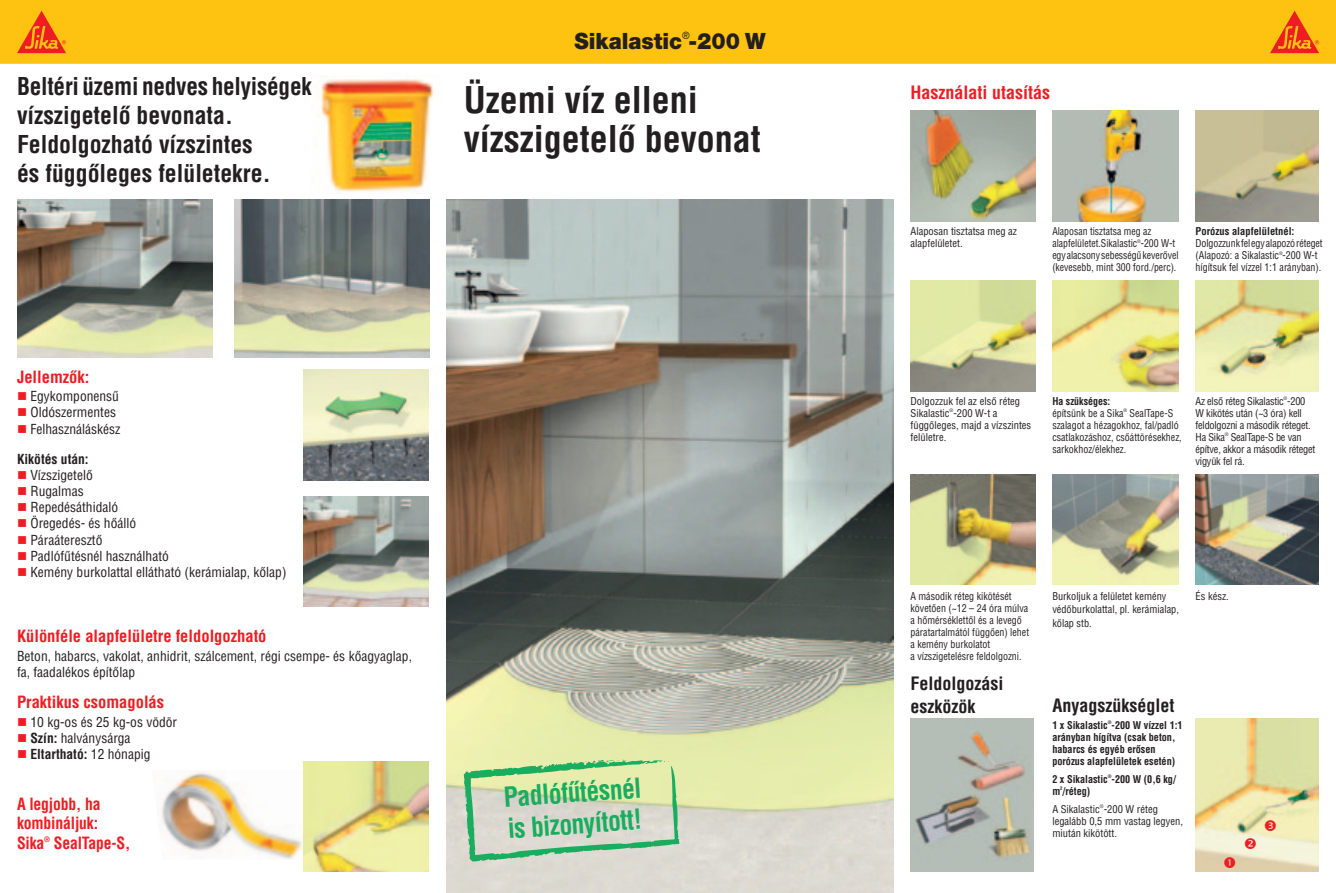
<style>
.page{position:relative;width:1336px;height:893px;background:#fff}
.page>*{position:absolute;margin:0;border:0;box-sizing:border-box;transform-origin:0 0}
.t1{font:700 condensed 36px/39px "Helvetica CE";color:#231f20}
.t2{font:700 condensed 27px/31.5px "Helvetica CE";color:#18ad5f;scale:.95 1}
.t3{font:700 condensed 24px/28.8px "Helvetica CE";color:#231f20}
.t4{font:900 22.5px "Helvetica Neue LT Pro";color:#231f20;scale:.95 1}
.t5{font:700 condensed 18px/22.2px "Helvetica CE";color:#231f20}
.t6{font:700 condensed 18px "Helvetica CE";color:#ee1d23}
.t7{font:700 condensed 16.5px "Helvetica CE";color:#ee1d23}
.t8{font:700 condensed 16.5px/19.8px "Helvetica CE";color:#ee1d23;scale:.95 1}
.t9{font:500 condensed 13.5px/16.2px "Helvetica CE";color:#231f20}
.t10{font:700 condensed 13.5px "Helvetica CE";color:#231f20}
.t11{font:500 condensed 10.5px/12px "Helvetica CE";color:#231f20;scale:.95 1}
.t12{font:500 condensed 10.5px/12px "Helvetica CE";color:#231f20}
.t13{font:700 condensed 10.5px/12px "Helvetica CE";color:#231f20}
.t14{font:500 condensed 10.5px/12px "Helvetica CE";letter-spacing:-.02em;color:#231f20}
.t15{font:500 condensed 10.5px/12px "Helvetica CE";color:#231f20;scale:.94 1}
.t16{font:500 condensed 10.5px/12px "Helvetica CE";color:#231f20;scale:.93 1}
.t17{font:700 condensed 10.5px "Helvetica CE";color:#231f20;scale:.95 1}
.t18{font:condensed 10.2px "Helvetica Neue LT Pro";color:#231f20;scale:.95 1}
.t19{font:700 condensed 7.35px "Helvetica CE";color:#ee1d23;scale:.95 1}
.t20{font:500 condensed 4.8px "Helvetica CE";color:#231f20}
.t21{font:700 condensed 4.8px "Helvetica CE";color:#231f20}
.t22{font:500 condensed 4.8px "Helvetica CE";color:#231f20;scale:.95 1}
.t23{font:500 condensed 4.8px "Helvetica CE";color:#231f20;scale:.93 1}
.s1{color:#ee1d23}
.s2{font-weight:700}
.s3{font-weight:500}
</style>
<div class="page">
<div style="left:0;top:0;width:1335px;height:64px;background:#fec210"></div>
<svg style="left:17px;top:11px;width:49px;height:42px;background:#f78117"></svg>
<svg style="left:1269px;top:11px;width:49px;height:42px;background:#f78117"></svg>
<img style="left:446px;top:200px;width:447px;height:693px">
<img style="left:1195px;top:719px;width:123px;height:153px">
<svg style="left:461px;top:759px;width:222px;height:105px;background:#c5d8b5"></svg>
<img style="left:160px;top:771px;width:142px;height:88px">
<img style="left:303px;top:761px;width:125px;height:111px">
<img style="left:234px;top:200px;width:195px;height:157px">
<img style="left:17px;top:200px;width:196px;height:157px">
<img style="left:910px;top:111px;width:125px;height:110px">
<img style="left:1052px;top:281px;width:126px;height:110px">
<img style="left:1052px;top:474px;width:126px;height:111px">
<img style="left:1052px;top:111px;width:126px;height:110px">
<img style="left:1195px;top:281px;width:123px;height:110px">
<img style="left:1195px;top:474px;width:123px;height:111px">
<img style="left:1195px;top:111px;width:123px;height:110px">
<img style="left:910px;top:281px;width:125px;height:110px">
<img style="left:910px;top:474px;width:125px;height:111px">
<img style="left:910px;top:719px;width:123px;height:153px">
<img style="left:303px;top:370px;width:125px;height:110px">
<img style="left:321px;top:79px;width:113px;height:113px">
<img style="left:303px;top:496px;width:125px;height:111px">
<svg style="left:1224px;top:857px;width:11px;height:11px"></svg>
<svg style="left:1244px;top:838px;width:11px;height:11px"></svg>
<svg style="left:1264px;top:820px;width:11px;height:11px"></svg>
<h3 class="t3" style="left:17px;top:72px;width:296px">Beltéri üzemi nedves helyiségek vízszigetelő bevonata.<br>Feldolgozható vízszintes<br>és függőleges felületekre.</h3>
<p class="t18" style="left:682px;top:29px;width:10px">®</p>
<h3 class="t4" style="left:574px;top:27px;width:202px">Sikalastic -200 W</h3>
<h1 class="t1" style="left:463px;top:81px;width:298px">Üzemi víz elleni vízszigetelő bevonat</h1>
<h3 class="t7" style="left:17px;top:367px;width:74px">Jellemzők:</h3>
<p class="t9" style="left:17px;top:388px;width:103px"><span class="s1">■</span> Egykomponensű</p>
<p class="t9" style="left:17px;top:404px;width:100px"><span class="s1">■</span> Oldószermentes</p>
<p class="t9" style="left:17px;top:421px;width:105px"><span class="s1">■</span> Felhasználáskész</p>
<p class="t10" style="left:17px;top:450px;width:73px">Kikötés után:</p>
<p class="t9" style="left:17px;top:467px;width:77px"><span class="s1">■</span> Vízszigetelő</p>
<p class="t9" style="left:17px;top:483px;width:68px"><span class="s1">■</span> Rugalmas</p>
<p class="t9" style="left:17px;top:499px;width:103px"><span class="s1">■</span> Repedésáthidaló</p>
<p class="t9" style="left:17px;top:515px;width:121px"><span class="s1">■</span> Öregedés- és hőálló</p>
<p class="t9" style="left:17px;top:531px;width:87px"><span class="s1">■</span> Páraáteresztő</p>
<p class="t9" style="left:17px;top:548px;width:153px"><span class="s1">■</span> Padlófűtésnél használható</p>
<p class="t9" style="left:17px;top:564px;width:271px"><span class="s1">■</span> Kemény burkolattal ellátható (kerámialap, kőlap)</p>
<h3 class="t7" style="left:17px;top:626px;width:251px">Különféle alapfelületre feldolgozható</h3>
<p class="t9" style="left:17px;top:648px;width:396px">Beton, habarcs, vakolat, anhidrit, szálcement, régi csempe- és kőagyaglap, fa, faadalékos építőlap</p>
<h3 class="t7" style="left:17px;top:692px;width:149px">Praktikus csomagolás</h3>
<p class="t9" style="left:17px;top:713px;width:162px"><span class="s1">■</span> 10 kg-os és 25 kg-os vödör</p>
<p class="t9" style="left:17px;top:730px;width:115px"><span class="s1">■</span> <span class="s2">Szín:</span> halványsárga</p>
<p class="t10" style="left:17px;top:746px;width:135px"><span class="s1">■</span> Eltartható: <span class="s3">12 hónapig</span></p>
<h3 class="t8" style="left:17px;top:794px;width:89px">A legjobb, ha kombináljuk:<br>Sika</h3>
<p class="t19" style="left:44px;top:834px;width:8px">®</p>
<h3 class="t8" style="left:54px;top:833px;width:82px">SealTape-S,</h3>
<h2 class="t2" style="left:502px;top:781px;width:147px;rotate:-4deg">Padlófűtésnél is bizonyított!</h2>
<h3 class="t6" style="left:910px;top:81px;width:141px">Használati utasítás</h3>
<p class="t12" style="left:910px;top:226px;width:108px">Alaposan tisztatsa meg az alapfelületet.</p>
<p class="t16" style="left:1052px;top:226px;width:133px">Alaposan tisztatsa meg az alapfelületet.Sikalastic -200 W-t</p>
<p class="t23" style="left:1137px;top:238px;width:5px">®</p>
<p class="t15" style="left:1052px;top:250px;width:136px">egy alacsony sebességű keverővel (kevesebb, mint 300 ford./perc).</p>
<p class="t13" style="left:1195px;top:226px;width:100px">Porózus alapfelületnél:</p>
<p class="t11" style="left:1195px;top:238px;width:135px">Dolgozzunk fel egy alapozó réteget (Alapozó: a Sikalastic -200 W-t</p>
<p class="t22" style="left:1278px;top:250px;width:5px">®</p>
<p class="t11" style="left:1195px;top:262px;width:134px">hígítsuk fel vízzel 1:1 arányban).</p>
<p class="t12" style="left:910px;top:395px;width:111px">Dolgozzuk fel az első réteg<br>Sikalastic -200 W-t a</p>
<p class="t20" style="left:949px;top:408px;width:5px">®</p>
<p class="t12" style="left:910px;top:419px;width:122px">függőleges, majd a vízszintes felületre.</p>
<p class="t17" style="left:1052px;top:395px;width:62px">Ha szükséges:</p>
<p class="t11" style="left:1052px;top:407px;width:76px">építsünk be a Sika</p>
<p class="t22" style="left:1123px;top:408px;width:5px">®</p>
<p class="t11" style="left:1052px;top:407px;width:138px;text-indent:77px">SealTape-S szalagot a hézagokhoz, fal/padló csatlakozáshoz, csőáttörésekhez, sarkokhoz/élekhez.</p>
<p class="t20" style="left:1283px;top:396px;width:5px">®</p>
<p class="t14" style="left:1195px;top:407px;width:117px">W kikötés után (~3 óra) kell feldolgozni a második réteget.<br>Ha Sika</p>
<p class="t14" style="left:1195px;top:395px;width:111px">Az első réteg Sikalastic -200</p>
<p class="t20" style="left:1224px;top:432px;width:5px">®</p>
<p class="t14" style="left:1195px;top:431px;width:121px;text-indent:35px">SealTape-S be van építve, akkor a második réteget vigyük fel rá.</p>
<p class="t11" style="left:910px;top:590px;width:108px">A második réteg kikötését</p>
<p class="t12" style="left:1195px;top:590px;width:35px">És kész.</p>
<p class="t11" style="left:910px;top:602px;width:126px">követően (~12 – 24 óra múlva a hőmérséklettől és a levegő páratartalmától függően) lehet a kemény burkolatot<br>a vízszigetelésre feldolgozni.</p>
<p class="t12" style="left:1052px;top:589px;width:128px;line-height:13.5px">Burkoljuk a felületet kemény védőburkolattal, pl. kerámialap, kőlap stb.</p>
<h3 class="t5" style="left:910px;top:673px;width:95px">Feldolgozási eszközök</h3>
<h3 class="t5" style="left:1052px;top:694px;width:123px">Anyagszükséglet</h3>
<p class="t21" style="left:1107px;top:720px;width:5px">®</p>
<p class="t13" style="left:1052px;top:731px;width:125px">arányban hígítva (csak beton, habarcs és egyéb erősen porózus alapfelületek esetén)</p>
<p class="t13" style="left:1052px;top:773px;width:125px">2 x Sikalastic -200 W (0,6 kg/</p>
<p class="t13" style="left:1052px;top:719px;width:132px">1 x Sikalastic -200 W vízzel 1:1</p>
<p class="t21" style="left:1107px;top:773px;width:5px">®</p>
<p class="t21" style="left:1060px;top:785px;width:4px">2</p>
<p class="t12" style="left:1052px;top:803px;width:107px">A Sikalastic -200 W réteg</p>
<p class="t13" style="left:1052px;top:785px;width:39px">m /réteg)</p>
<p class="t20" style="left:1099px;top:803px;width:5px">®</p>
<p class="t12" style="left:1052px;top:815px;width:132px">legalább 0,5 mm vastag legyen, miután kikötött.</p>
</div>
